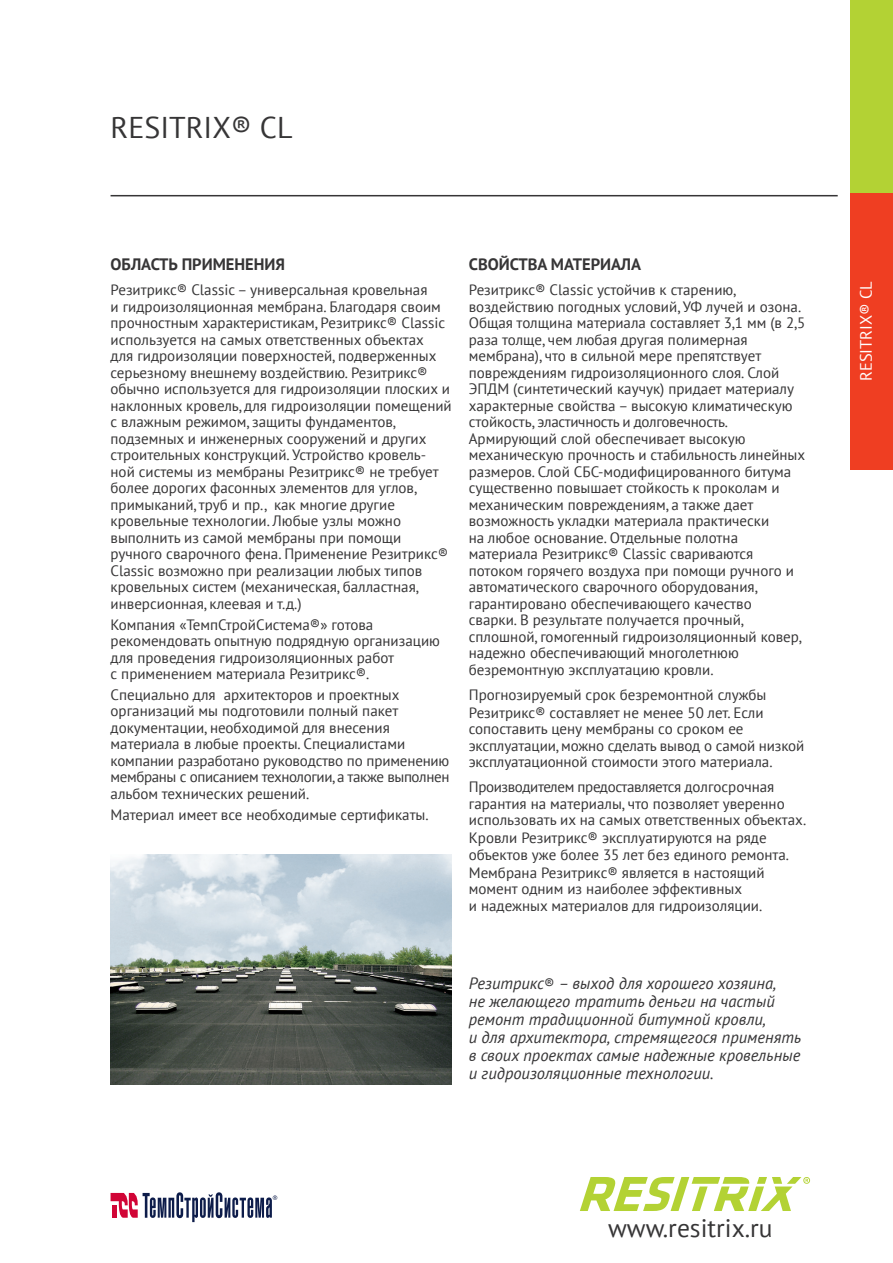
<style>
.page{position:relative;width:893px;height:1263px;background:#fff}
.page>*{position:absolute;margin:0;border:0;box-sizing:border-box;transform-origin:0 0}
.t1{font:30px "PT Sans";color:#363536}
.t2{font:25.5px "PT Sans";color:#363536}
.t3{font:italic 16.5px/18px "PT Sans";color:#363536}
.t4{font:700 16.5px "PT Sans";color:#363536}
.t5{font:16.5px "PT Sans";color:#fff}
.t6{font:15px/16.5px "PT Sans";color:#363536}
.s1{font-style:normal;font-size:15px}
</style>
<div class="page">
<div style="left:850px;top:0;width:43px;height:470px;background:#b3d234"></div>
<div style="left:850px;top:193px;width:43px;height:277px;background:#ef3e22"></div>
<hr style="left:111px;top:195px;width:727px;height:1px;background:#363536">
<svg style="left:111px;top:1192px;width:166px;height:30px"></svg>
<svg style="left:580px;top:1177px;width:230px;height:34px"></svg>
<img style="left:111px;top:855px;width:341px;height:229px">
<p class="t1" style="left:111px;top:108px;width:184px">RESITRIX® CL</p>
<p class="t4" style="left:111px;top:253px;width:176px">ОБЛАСТЬ ПРИМЕНЕНИЯ</p>
<p class="t6" style="left:111px;top:281px;width:343px">Резитрикс® Classic – универсальная кровельная<br>и гидроизоляционная мембрана. Благодаря своим прочностным характеристикам, Резитрикс® Classic используется на самых ответственных объектах<br>для гидроизоляции поверхностей, подверженных серьезному внешнему воздействию. Резитрикс® обычно используется для гидроизоляции плоских и наклонных кровель, для гидроизоляции помещений с влажным режимом, защиты фундаментов, подземных и инженерных сооружений и других строительных конструкций. Устройство кровель&shy;ной системы из мембраны Резитрикс® не требует более дорогих фасонных элементов для углов, примыканий, труб и пр., как многие другие кровельные технологии. Любые узлы можно выполнить из самой мембраны при помощи ручного сварочного фена. Применение Резитрикс® Classic возможно при реализации любых типов кровельных систем (механическая, балластная, инверсионная, клеевая и т.д.)</p>
<p class="t6" style="left:111px;top:616px;width:331px">Компания «ТемпСтройСистема®» готова рекомендовать опытную подрядную организацию для проведения гидроизоляционных работ<br>с применением материала Резитрикс®.</p>
<p class="t6" style="left:111px;top:686px;width:340px">Специально для архитекторов и проектных организаций мы подготовили полный пакет документации, необходимой для внесения материала в любые проекты. Специалистами компании разработано руководство по применению мембраны с описанием технологии, а также выполнен альбом технических решений.</p>
<p class="t6" style="left:111px;top:806px;width:320px">Материал имеет все необходимые сертификаты.</p>
<p class="t4" style="left:469px;top:253px;width:174px">СВОЙСТВА МАТЕРИАЛА</p>
<p class="t6" style="left:469px;top:281px;width:338px">Резитрикс® Classic устойчив к старению, воздействию погодных условий, УФ лучей и озона.<br>Общая толщина материала составляет 3,1 мм (в 2,5 раза толще, чем любая другая полимерная мембрана), что в сильной мере препятствует повреждениям гидроизоляционного слоя. Слой ЭПДМ (синтетический каучук) придает материалу характерные свойства – высокую климатическую стойкость, эластичность и долговечность.<br>Армирующий слой обеспечивает высокую механическую прочность и стабильность линейных размеров. Слой СБС-модифицированного битума существенно повышает стойкость к проколам и механическим повреждениям, а также дает возможность укладки материала практически<br>на любое основание. Отдельные полотна материала Резитрикс® Classic свариваются потоком горячего воздуха при помощи ручного и автоматического сварочного оборудования, гарантировано обеспечивающего качество<br>сварки. В результате получается прочный, сплошной, гомогенный гидроизоляционный ковер, надежно обеспечивающий многолетнюю безремонтную эксплуатацию кровли.</p>
<p class="t6" style="left:469px;top:685px;width:299px;line-height:18px">Прогнозируемый срок безремонтной службы<br>Резитрикс® составляет не менее 50 лет. Если</p>
<p class="t6" style="left:469px;top:720px;width:337px">сопоставить цену мембраны со сроком ее эксплуатации, можно сделать вывод о самой низкой эксплуатационной стоимости этого материала.</p>
<p class="t6" style="left:469px;top:778px;width:339px">Производителем предоставляется долгосрочная гарантия на материалы, что позволяет уверенно использовать их на самых ответственных объектах.</p>
<p class="t6" style="left:469px;top:829px;width:322px">Кровли Резитрикс® эксплуатируются на ряде объектов уже более 35 лет без единого ремонта.</p>
<p class="t6" style="left:469px;top:864px;width:297px">Мембрана Резитрикс® является в настоящий момент одним из наиболее эффективных<br>и надежных материалов для гидроизоляции.</p>
<p class="t3" style="left:469px;top:973px;width:334px">Резитрикс<span class="s1">®</span> – выход для хорошего хозяина,<br>не желающего тратить деньги на частый ремонт традиционной битумной кровли,<br>и для архитектора, стремящегося применять в своих проектах самые надежные кровельные и гидроизоляционные технологии.</p>
<p class="t5" style="left:855px;top:381px;width:102px;rotate:-90deg">RESITRIX® CL</p>
<p class="t2" style="left:608px;top:1212px;width:166px">www.resitrix.ru</p>
</div>
